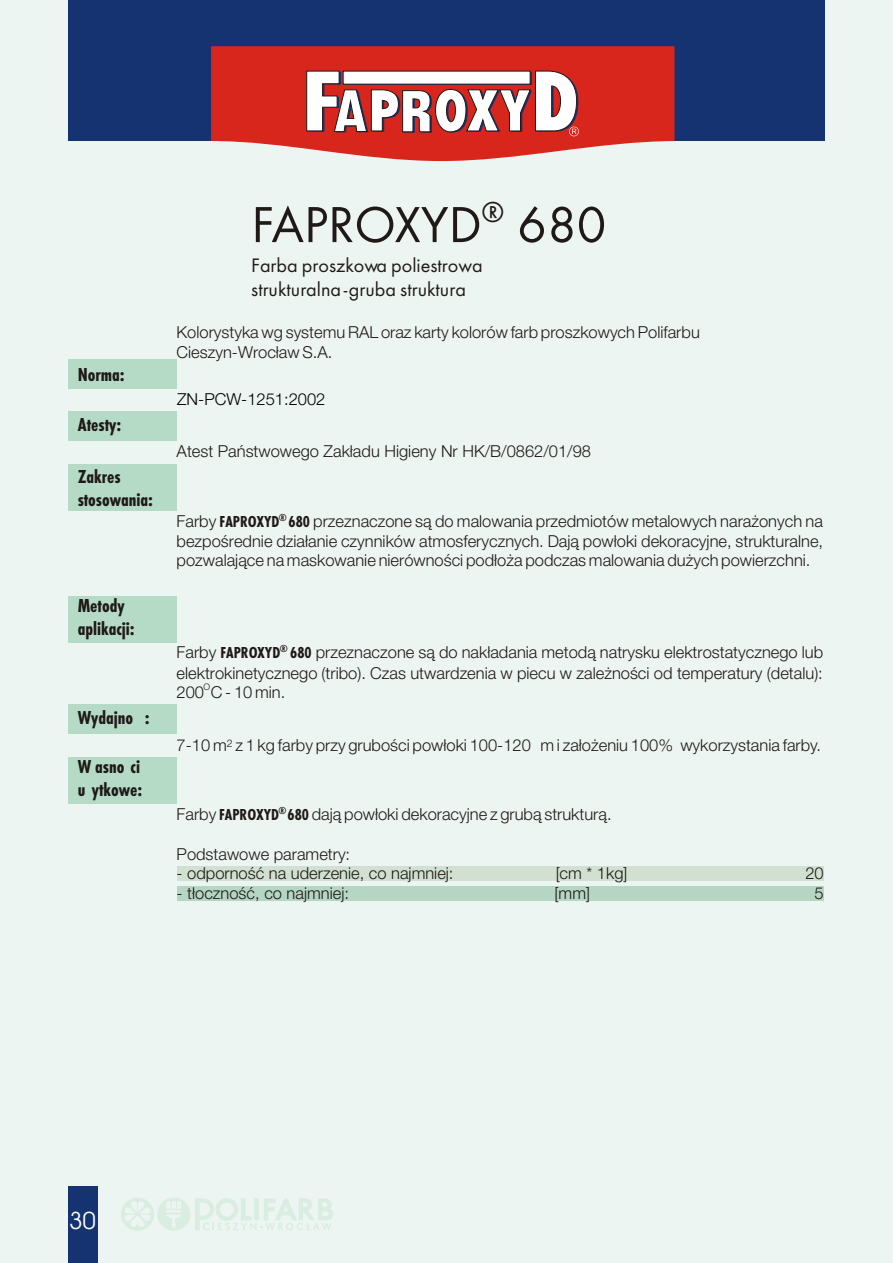
<style>
.page{position:relative;width:894px;height:1263px;background:#fff}
.page>*{position:absolute;margin:0;border:0;box-sizing:border-box;transform-origin:0 0}
.t1{font:52.5px "Futura TEE";color:#1f1a17}
.t2{font:30px "Futura TEE";color:#1f1a17}
.t3{font:700 24px "Avant Garde Bk BT";color:#fff}
.t4{font:20.25px/23.9px "Futura TEE";color:#1f1a17}
.t5{font:700 condensed 19.5px/22.6px "Futura TEE";color:#1f1a17}
.t6{font:300 16.5px/19.8px "Helvetica Neue Pl";color:#1f1a17}
.t7{font:300 16.5px "Helvetica Neue Pl";color:#000}
.t8{font:700 condensed 10.5px "Futura TEE";color:#1f1a17}
.t9{font:300 9px "Helvetica Neue Pl";color:#1f1a17}
.s1{font-family:"Futura TEE";font-weight:700;font-stretch:condensed}
</style>
<div class="page">
<div style="left:0;top:0;width:893px;height:1263px;background:#edf5f2"></div>
<div style="left:121px;top:1198px;width:33px;height:33px;background:#d9ede0;border-radius:50%"></div>
<div style="left:157px;top:1198px;width:33px;height:33px;background:#d9ede0;border-radius:50%"></div>
<svg style="left:125px;top:1200px;width:26px;height:28px"></svg>
<hr style="left:166px;top:1209px;width:16px;height:4px;background:#edf5f2">
<svg style="left:166px;top:1215px;width:15px;height:16px"></svg>
<div style="left:166px;top:1201px;width:16px;height:9px;background:#edf5f2;border:1px solid #d9ede0"></div>
<div style="left:171px;top:1201px;width:11px;height:9px;background:#edf5f2;border:1px solid #d9ede0"></div>
<svg style="left:176px;top:1201px;width:6px;height:9px"></svg>
<svg style="left:195px;top:1198px;width:138px;height:32px"></svg>
<div style="left:68px;top:359px;width:109px;height:30px;background:#b5dbc7"></div>
<div style="left:68px;top:411px;width:109px;height:30px;background:#b5dbc7"></div>
<div style="left:68px;top:464px;width:109px;height:47px;background:#b5dbc7"></div>
<div style="left:68px;top:596px;width:109px;height:46px;background:#b5dbc7"></div>
<div style="left:68px;top:704px;width:109px;height:30px;background:#b5dbc7"></div>
<div style="left:68px;top:757px;width:109px;height:47px;background:#b5dbc7"></div>
<div style="left:177px;top:866px;width:647px;height:15px;background:#d1e0d1"></div>
<div style="left:177px;top:886px;width:647px;height:14px;background:#b5d6c2"></div>
<div style="left:68px;top:1186px;width:30px;height:77px;background:#143370"></div>
<div style="left:68px;top:0;width:757px;height:141px;background:#143370"></div>
<svg style="left:211px;top:46px;width:463px;height:115px;background:#da4037"></svg>
<svg style="left:306px;top:71px;width:273px;height:65px;background:#d19b9a"></svg>
<p class="t5" style="left:78px;top:365px;width:49px">Norma:</p>
<p class="t5" style="left:78px;top:414px;width:45px">Atesty:</p>
<p class="t5" style="left:78px;top:467px;width:77px">Zakres stosowania:</p>
<p class="t5" style="left:78px;top:596px;width:59px">Metody aplikacji:</p>
<p class="t5" style="left:78px;top:708px;width:73px">Wydajnoœæ:</p>
<p class="t5" style="left:78px;top:757px;width:66px">W³asnoœci u¿ytkowe:</p>
<h2 class="t2" style="left:482px;top:199px;width:24px">®</h2>
<h1 class="t1" style="left:251px;top:203px;width:357px">FAPROXYD 680</h1>
<p class="t4" style="left:251px;top:255px;width:233px">Farba proszkowa poliestrowa strukturalna -gruba struktura</p>
<p class="t6" style="left:177px;top:322px;width:525px">Kolorystyka wg systemu RAL oraz karty kolorów farb proszkowych Polifarbu<br>Cieszyn-Wroc³aw S.A.</p>
<p class="t7" style="left:177px;top:389px;width:150px">ZN-PCW-1251:2002</p>
<p class="t6" style="left:177px;top:441px;width:416px">Atest Pañstwowego Zak³adu Higieny Nr HK/B/0862/01/98</p>
<p class="t8" style="left:279px;top:513px;width:10px">®</p>
<p class="t6" style="left:177px;top:511px;width:648px;text-align:justify">Farby <span class="s1">FAPROXYD 680</span> przeznaczone s¹ do malowania przedmiotów metalowych nara¿onych na bezpoœrednie dzia³anie czynników atmosferycznych. Daj¹ pow³oki dekoracyjne, strukturalne, pozwalaj¹ce na maskowanie nierównoœci pod³o¿a podczas malowania du¿ych powierzchni.</p>
<p class="t8" style="left:280px;top:644px;width:10px">®</p>
<p class="t6" style="left:177px;top:642px;width:648px">Farby <span class="s1">FAPROXYD 680</span> przeznaczone s¹ do nak³adania metod¹ natrysku elektrostatycznego lub elektrokinetycznego (tribo). Czas utwardzenia w piecu w zale¿noœci od temperatury (detalu):</p>
<p class="t9" style="left:204px;top:682px;width:8px">O</p>
<p class="t6" style="left:177px;top:682px;width:110px">200 C - 10 min.</p>
<p class="t6" style="left:177px;top:735px;width:646px">7-10 m<sup>2</sup> z 1 kg farby przy gruboœci pow³oki 100-120 m i za³o¿eniu 100% wykorzystania farby.</p>
<p class="t8" style="left:278px;top:806px;width:10px">®</p>
<p class="t6" style="left:177px;top:804px;width:437px">Farby <span class="s1">FAPROXYD 680</span> daj¹ pow³oki dekoracyjne z grub¹ struktur¹.</p>
<p class="t6" style="left:177px;top:844px;width:175px">Podstawowe parametry:</p>
<p class="t6" style="left:177px;top:863px;width:278px">- odpornoœæ na uderzenie, co najmniej:</p>
<p class="t6" style="left:556px;top:863px;width:73px">[cm * 1kg]</p>
<p class="t6" style="left:805px;top:863px;width:20px">20</p>
<p class="t6" style="left:177px;top:883px;width:174px">- t³ocznoœæ, co najmniej:</p>
<p class="t6" style="left:555px;top:883px;width:37px">[mm]</p>
<p class="t6" style="left:815px;top:883px;width:11px">5</p>
<h3 class="t3" style="left:69px;top:1211px;width:29px">30</h3>
</div>
